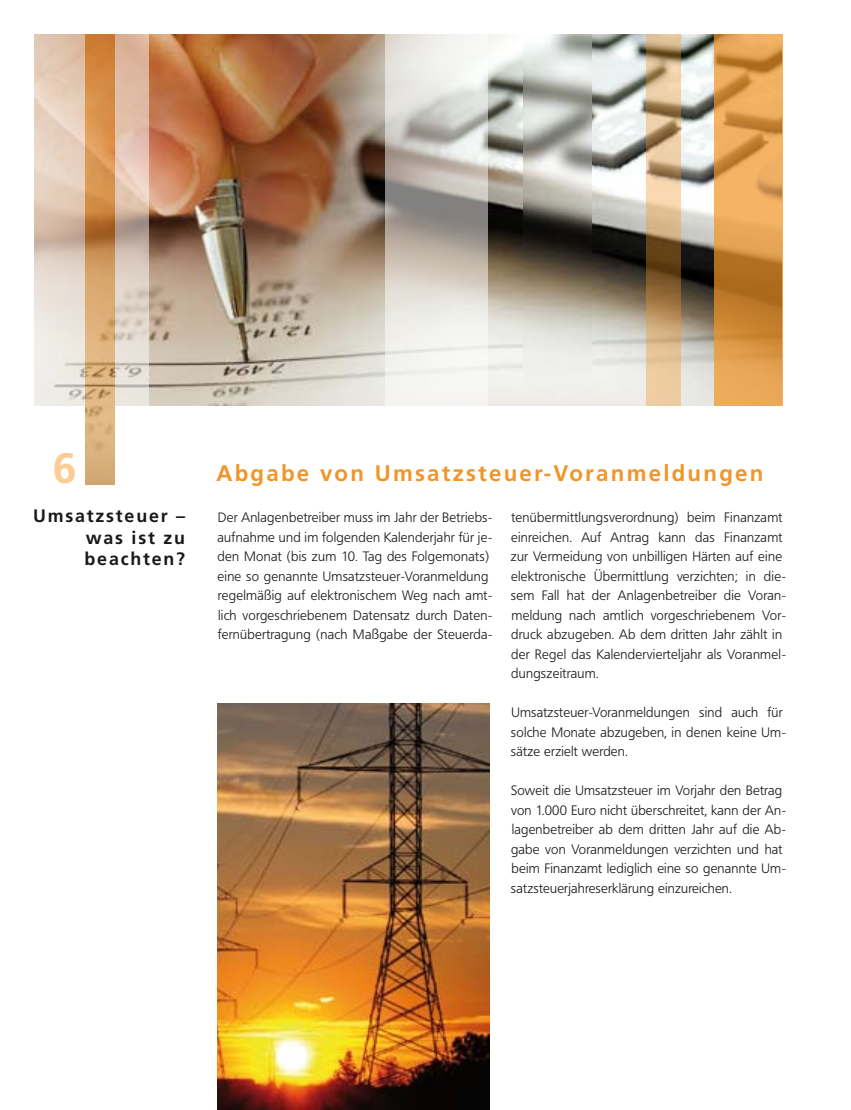
<style>
.page{position:relative;width:851px;height:1110px;background:#fff}
.page>*{position:absolute;margin:0;border:0;box-sizing:border-box;transform-origin:0 0}
.t1{font:700 42px "Frutiger BQ";color:#fbcc96}
.t2{font:700 22.5px "Frutiger";letter-spacing:.1em;color:#f29527}
.t3{font:700 18px/21.6px "Frutiger";letter-spacing:.1em;color:#1a171b;text-align:justify}
.t4{font:300 13.5px/19.5px "Frutiger BQ";letter-spacing:.02em;color:#1a171b}
</style>
<div class="page">
<img style="left:217px;top:704px;width:272px;height:406px">
<img style="left:149px;top:34px;width:565px;height:371px">
<img style="left:523px;top:34px;width:68px;height:371px">
<svg style="left:385px;top:34px;width:102px;height:371px"></svg>
<svg style="left:34px;top:34px;width:115px;height:371px;background:#e0cdbf"></svg>
<svg style="left:714px;top:34px;width:68px;height:371px;background:#da9849"></svg>
<svg style="left:646px;top:34px;width:34px;height:371px;background:#c0a075"></svg>
<svg style="left:85px;top:34px;width:30px;height:451px;background:#d49b5e"></svg>
<p class="t1" style="left:53px;top:443px;width:25px">6</p>
<p class="t3" style="left:85px;top:505px;width:102px;text-indent:-51px">Umsatzsteuer – was ist zu beachten?</p>
<p class="t2" style="left:216px;top:460px;width:548px">Abgabe von Umsatzsteuer-Voranmeldungen</p>
<p class="t4" style="left:217px;top:508px;width:276px">Der Anlagenbetreiber muss im Jahr der Betriebs&shy;aufnahme und im folgenden Kalenderjahr für je&shy;den Monat (bis zum 10. Tag des Folgemonats) eine so genannte Umsatzsteuer-Voranmeldung regelmäßig auf elektronischem Weg nach amt&shy;lich vorgeschriebenem Datensatz durch Daten&shy;fernübertragung (nach Maßgabe der Steuerda-</p>
<p class="t4" style="left:510px;top:508px;width:276px">tenübermittlungsverordnung) beim Finanzamt einreichen. Auf Antrag kann das Finanzamt zur Vermeidung von unbilligen Härten auf eine elektronische Übermittlung verzichten; in die&shy;sem Fall hat der Anlagenbetreiber die Voran&shy;meldung nach amtlich vorgeschriebenem Vor&shy;druck abzugeben. Ab dem dritten Jahr zählt in der Regel das Kalendervierteljahr als Voranmel&shy;dungszeitraum.</p>
<p class="t4" style="left:511px;top:703px;width:276px">Umsatzsteuer-Voranmeldungen sind auch für solche Monate abzugeben, in denen keine Um&shy;sätze erzielt werden.</p>
<p class="t4" style="left:511px;top:781px;width:276px">Soweit die Umsatzsteuer im Vorjahr den Betrag von 1.000 Euro nicht überschreitet, kann der An&shy;lagenbetreiber ab dem dritten Jahr auf die Ab&shy;gabe von Voranmeldungen verzichten und hat beim Finanzamt lediglich eine so genannte Um&shy;satzsteuerjahreserklärung einzureichen.</p>
</div>
